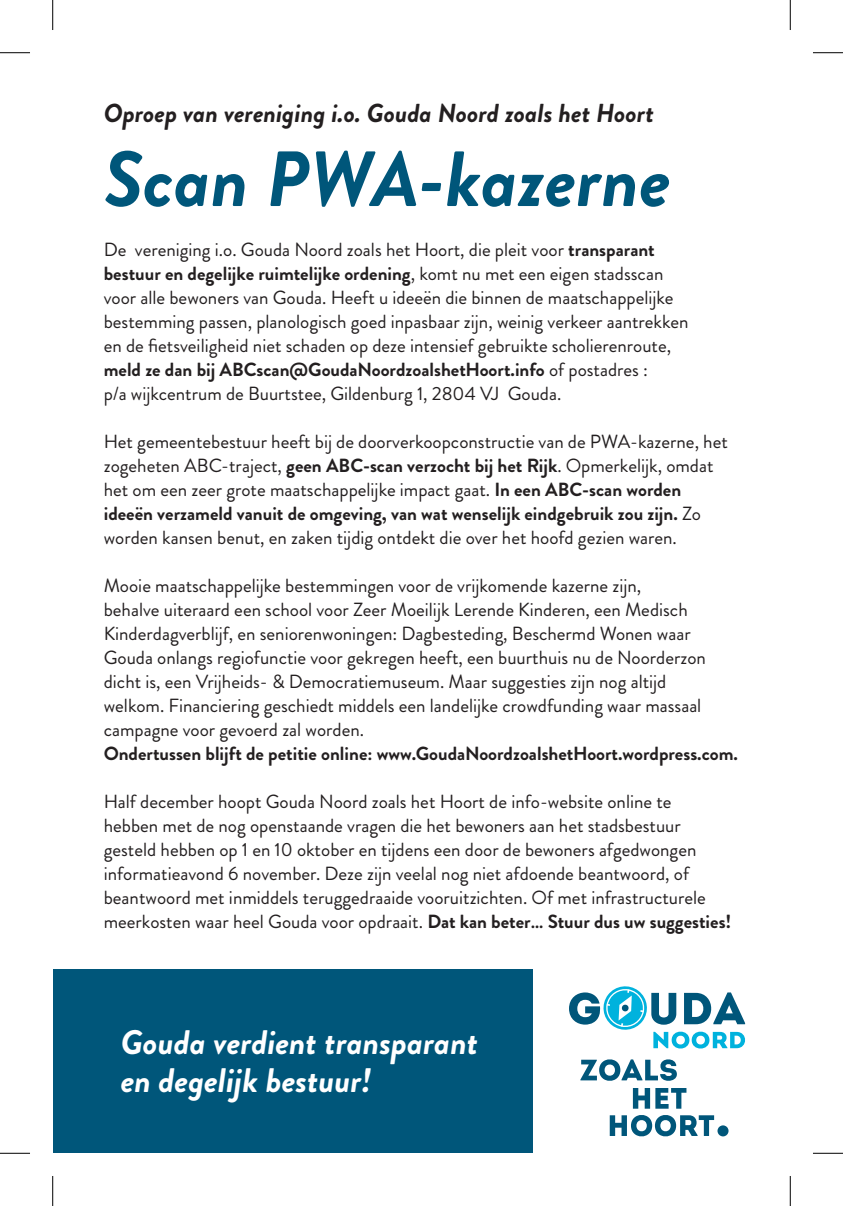
<style>
.page{position:relative;width:843px;height:1206px;background:#fff}
.page>*{position:absolute;margin:0;border:0;box-sizing:border-box;transform-origin:0 0}
.t1{font:italic 700 78px "Brandon Grotesque";color:#00567a}
.t2{font:italic 700 34px/38px "Brandon Grotesque";color:#fff}
.t3{font:italic 700 26px "Brandon Grotesque";color:#231f20}
.t4{font:19px/24px "Brandon Grotesque";color:#231f20}
.t5{font:700 19px "Brandon Grotesque";color:#231f20}
.s1{font-weight:700}
</style>
<div class="page">
<div style="left:53px;top:969px;width:479px;height:184px;background:#00567a"></div>
<svg style="left:569px;top:986px;width:177px;height:151px"></svg>
<hr style="left:0;top:52px;width:30px;height:1px;background:#000">
<hr style="left:812px;top:52px;width:30px;height:1px;background:#000">
<hr style="left:0;top:1152px;width:30px;height:1px;background:#000">
<hr style="left:812px;top:1152px;width:30px;height:1px;background:#000">
<hr style="left:52px;top:0;width:1px;height:30px;background:#000">
<hr style="left:52px;top:1175px;width:1px;height:30px;background:#000">
<hr style="left:789px;top:0;width:1px;height:30px;background:#000">
<hr style="left:789px;top:1175px;width:1px;height:30px;background:#000">
<h3 class="t3" style="left:104px;top:95px;width:551px">Oproep van vereniging i.o. Gouda Noord zoals het Hoort</h3>
<h1 class="t1" style="left:104px;top:124px;width:568px">Scan PWA-kazerne</h1>
<p class="t4" style="left:104px;top:238px;width:586px">De vereniging i.o. Gouda Noord zoals het Hoort, die pleit voor <span class="s1">transparant bestuur en degelijke ruimtelijke ordening</span>, komt nu met een eigen stadsscan voor alle bewoners van Gouda. Heeft u ideeën die binnen de maatschappelijke bestemming passen, planologisch goed inpasbaar zijn, weinig verkeer aantrekken en de fietsveiligheid niet schaden op deze intensief gebruikte scholierenroute, <span class="s1">meld ze dan bij ABCscan@GoudaNoordzoalshetHoort.info</span> of postadres :<br>p/a wijkcentrum de Buurtstee, Gildenburg 1, 2804 VJ Gouda.</p>
<p class="t4" style="left:104px;top:430px;width:625px">Het gemeentebestuur heeft bij de doorverkoopconstructie van de PWA-kazerne, het zogeheten ABC-traject, <span class="s1">geen ABC-scan verzocht bij het Rijk</span>. Opmerkelijk, omdat het om een zeer grote maatschappelijke impact gaat. <span class="s1">In een ABC-scan worden ideeën verzameld vanuit de omgeving, van wat wenselijk eindgebruik zou zijn.</span> Zo worden kansen benut, en zaken tijdig ontdekt die over het hoofd gezien waren.</p>
<p class="t4" style="left:104px;top:574px;width:603px">Mooie maatschappelijke bestemmingen voor de vrijkomende kazerne zijn,<br>behalve uiteraard een school voor Zeer Moeilijk Lerende Kinderen, een Medisch Kinderdagverblijf, en seniorenwoningen: Dagbesteding, Beschermd Wonen waar Gouda onlangs regiofunctie voor gekregen heeft, een buurthuis nu de Noorderzon dicht is, een Vrijheids- &amp; Democratiemuseum. Maar suggesties zijn nog altijd welkom. Financiering geschiedt middels een landelijke crowdfunding waar massaal campagne voor gevoerd zal worden.</p>
<p class="t5" style="left:104px;top:740px;width:635px">Ondertussen blijft de petitie online: www.GoudaNoordzoalshetHoort.wordpress.com.</p>
<p class="t4" style="left:104px;top:790px;width:629px">Half december hoopt Gouda Noord zoals het Hoort de info-website online te<br>hebben met de nog openstaande vragen die het bewoners aan het stadsbestuur gesteld hebben op 1 en 10 oktober en tijdens een door de bewoners afgedwongen informatieavond 6 november. Deze zijn veelal nog niet afdoende beantwoord, of beantwoord met inmiddels teruggedraaide vooruitzichten. Of met infrastructurele meerkosten waar heel Gouda voor opdraait. <span class="s1">Dat kan beter… Stuur dus uw suggesties!</span></p>
<h2 class="t2" style="left:121px;top:1023px;width:358px">Gouda verdient transparant en degelijk bestuur!</h2>
</div>
